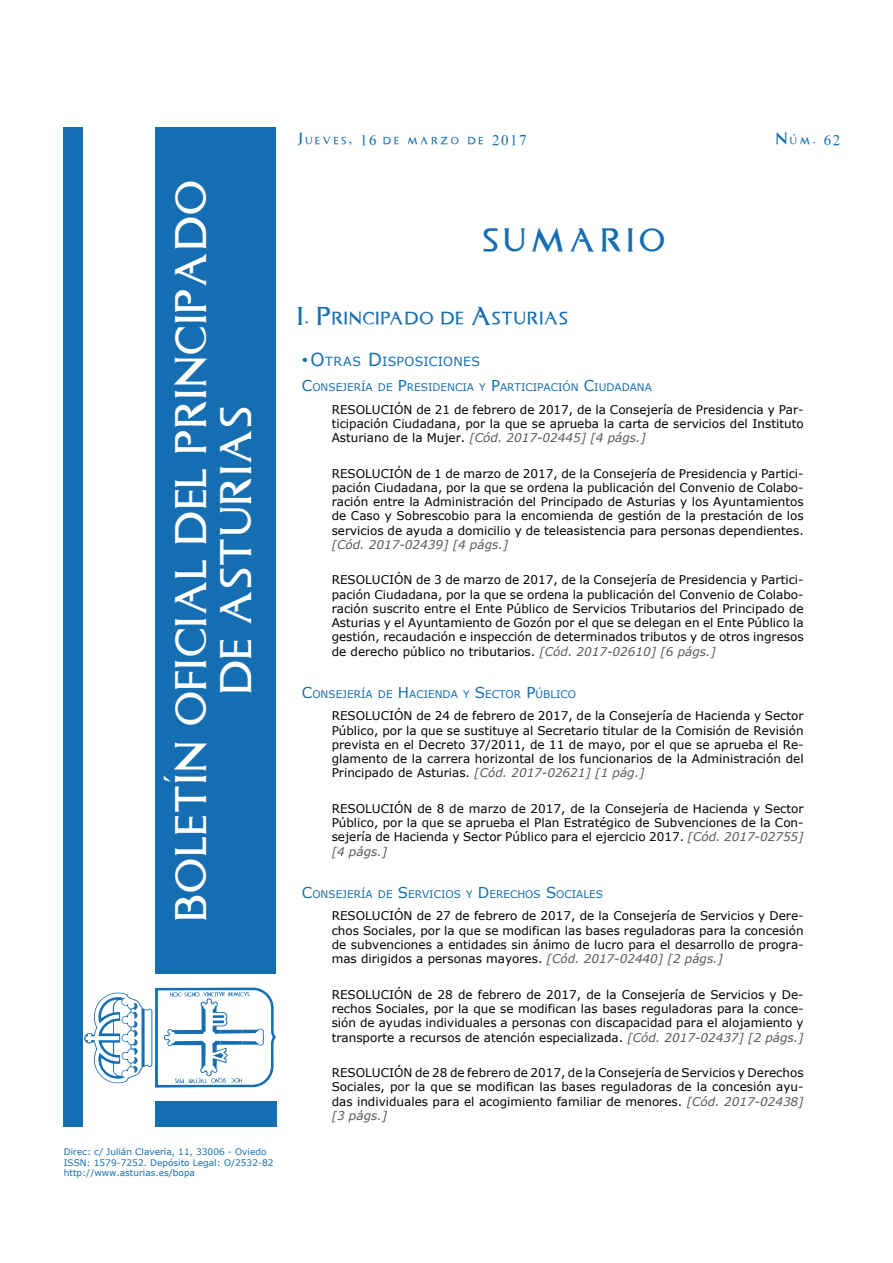
<style>
.page{position:relative;width:893px;height:1263px;background:#fff}
.page>*{position:absolute;margin:0;border:0;box-sizing:border-box;transform-origin:0 0}
.t1{font:36px/45px "Asturica";letter-spacing:.05em;color:#fff;text-align:center}
.SUMARIO{font:27px "Asturica";letter-spacing:.2em;color:#156eb2}
.SUM_Secc{font:14.7px "Asturica";letter-spacing:.075em;color:#156eb2}
.FECHA_Cabecera{font:13.5px "Asturica";letter-spacing:.2em;color:#156eb2}
.SUM_SubSecc{font:12.6px "Verdana";letter-spacing:.025em;color:#156eb2}
.SUM_Anuncio{font:12px/14.2px "Verdana";color:#000;text-align:justify}
.SUM_Organismo{font:10.5px "Verdana";color:#156eb2}
.PIE{font:9px "Verdana";color:#156eb2}
.s1{font-size:15px}
.s2{font-size:21px}
.s3{font-family:"Asturica";font-size:18px}
.s4{font-size:18px}
.s5{font-style:italic;color:#58585a}
</style>
<div class="page">
<div style="left:155px;top:1101px;width:121px;height:26px;background:#156eb2"></div>
<div style="left:156px;top:128px;width:120px;height:846px;background:#156eb2"></div>
<div style="left:64px;top:128px;width:19px;height:999px;background:#156eb2"></div>
<svg style="left:84px;top:987px;width:192px;height:100px"></svg>
<p class="t1" style="left:165px;top:921px;width:742px;rotate:-90deg">BOLETÍN OFICIAL DEL PRINCIPADO<br>DE ASTURIAS</p>
<p class="PIE" style="left:64px;top:1146px;width:204px">Direc: c/ Julián Clavería, 11, 33006 - Oviedo</p>
<p class="PIE" style="left:64px;top:1157px;width:211px">ISSN: 1579-7252. Depósito Legal: O/2532-82</p>
<p class="PIE" style="left:64px;top:1167px;width:133px">http://www.asturias.es/bopa</p>
<p class="FECHA_Cabecera" style="left:298px;top:129px;width:230px">Jueves, <span class="s1">16</span> de marzo de <span class="s1">2017</span></p>
<p class="FECHA_Cabecera" style="left:776px;top:129px;width:66px">Núm. <span class="s1">62</span></p>
<p class="SUMARIO" style="left:483px;top:219px;width:184px">SUMARIO</p>
<p class="SUM_Secc" style="left:298px;top:307px;width:272px"><span class="s2">I. P</span>RINCIPADO DE <span class="s2">A</span>STURIAS</p>
<p class="SUM_SubSecc" style="left:302px;top:353px;width:180px"><span class="s3">•</span><span class="s4">O</span>TRAS <span class="s4">D</span>ISPOSICIONES</p>
<p class="SUM_Organismo" style="left:302px;top:380px;width:352px"><span class="s1">C</span>ONSEJERÍA D E <span class="s1">P</span>RESID ENCIA Y <span class="s1">P</span>ARTICIPACIÓN <span class="s1">C</span>IUDADANA</p>
<p class="SUM_Anuncio" style="left:332px;top:402px;width:25px">Resol</p>
<p class="SUM_Anuncio" style="left:332px;top:402px;width:473px;text-indent:40px">ución de 21 de febrero de 2017, de la Consejería de Presidencia y Par&shy;ticipación Ciudadana, por la que se aprueba la carta de servicios del Instituto Asturiano de la Mujer. <span class="s5">[Cód. 2017‑02445] [4 págs.]</span></p>
<p class="SUM_Anuncio" style="left:332px;top:466px;width:25px">Resol</p>
<p class="SUM_Anuncio" style="left:332px;top:466px;width:473px;text-indent:40px">ución de 1 de marzo de 2017, de la Consejería de Presidencia y Partici&shy;pación Ciudadana, por la que se ordena la publicación del Convenio de Colabo&shy;ración entre la Administración del Principado de Asturias y los Ayuntamientos de Caso y Sobrescobio para la encomienda de gestión de la prestación de los servicios de ayuda a domicilio y de teleasistencia para personas dependientes. <span class="s5">[Cód. 2017‑02439] [4 págs.]</span></p>
<p class="SUM_Anuncio" style="left:332px;top:572px;width:25px">Resol</p>
<p class="SUM_Anuncio" style="left:332px;top:572px;width:473px;text-indent:40px">ución de 3 de marzo de 2017, de la Consejería de Presidencia y Partici&shy;pación Ciudadana, por la que se ordena la publicación del Convenio de Colabo&shy;ración suscrito entre el Ente Público de Servicios Tributarios del Principado de Asturias y el Ayuntamiento de Gozón por el que se delegan en el Ente Público la gestión, recaudación e inspección de determinados tributos y de otros ingresos de derecho público no tributarios. <span class="s5">[Cód. 2017‑02610] [6 págs.]</span></p>
<p class="SUM_Organismo" style="left:302px;top:687px;width:275px"><span class="s1">C</span>ONSEJERÍA DE <span class="s1">H</span>ACIENDA Y <span class="s1">S</span>ECTOR <span class="s1">P</span>ÚBLICO</p>
<p class="SUM_Anuncio" style="left:332px;top:708px;width:25px">Resol</p>
<p class="SUM_Anuncio" style="left:332px;top:708px;width:473px;text-indent:40px">ución de 24 de febrero de 2017, de la Consejería de Hacienda y Sector Público, por la que se sustituye al Secretario titular de la Comisión de Revisión prevista en el Decreto 37/2011, de 11 de mayo, por el que se aprueba el Re&shy;glamento de la carrera horizontal de los funcionarios de la Administración del Principado de Asturias. <span class="s5">[Cód. 2017‑02621] [1 pág.]</span></p>
<p class="SUM_Anuncio" style="left:332px;top:801px;width:25px">Resol</p>
<p class="SUM_Anuncio" style="left:332px;top:801px;width:473px;text-indent:40px">ución de 8 de marzo de 2017, de la Consejería de Hacienda y Sector Público, por la que se aprueba el Plan Estratégico de Subvenciones de la Con&shy;sejería de Hacienda y Sector Público para el ejercicio 2017. <span class="s5">[Cód. 2017‑02755] [4 págs.]</span></p>
<p class="SUM_Organismo" style="left:302px;top:887px;width:303px"><span class="s1">C</span>ONSEJERÍA D E <span class="s1">S</span> ERVICIOS Y <span class="s1">D</span>ERECHOS <span class="s1">S</span>OCIALES</p>
<p class="SUM_Anuncio" style="left:332px;top:908px;width:25px">Resol</p>
<p class="SUM_Anuncio" style="left:332px;top:908px;width:473px;text-indent:40px">ución de 27 de febrero de 2017, de la Consejería de Servicios y Dere&shy;chos Sociales, por la que se modifican las bases reguladoras para la concesión de subvenciones a entidades sin ánimo de lucro para el desarrollo de progra&shy;mas dirigidos a personas mayores. <span class="s5">[Cód. 2017‑02440] [2 págs.]</span></p>
<p class="SUM_Anuncio" style="left:332px;top:987px;width:25px">Resol</p>
<p class="SUM_Anuncio" style="left:332px;top:987px;width:473px;text-indent:40px">ución de 28 de febrero de 2017, de la Consejería de Servicios y De&shy;rechos Sociales, por la que se modifican las bases reguladoras para la conce&shy;sión de ayudas individuales a personas con discapacidad para el alojamiento y transporte a recursos de atención especializada. <span class="s5">[Cód. 2017‑02437] [2 págs.]</span></p>
<p class="SUM_Anuncio" style="left:332px;top:1065px;width:25px">Resol</p>
<p class="SUM_Anuncio" style="left:332px;top:1065px;width:473px;text-indent:40px">ución de 28 de febrero de 2017, de la Consejería de Servicios y Derechos Sociales, por la que se modifican las bases reguladoras de la concesión ayu&shy;das individuales para el acogimiento familiar de menores. <span class="s5">[Cód. 2017‑02438] [3 págs.]</span></p>
</div>
